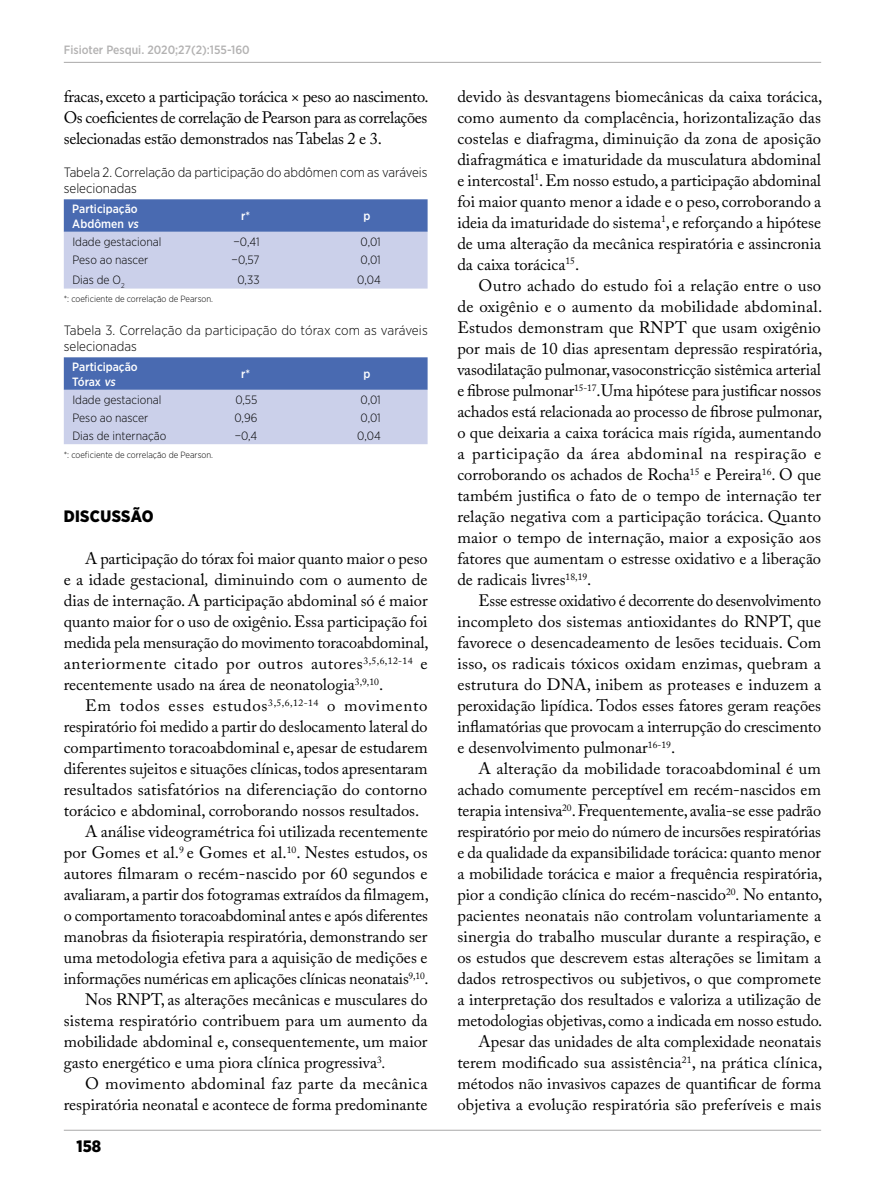
<style>
.page{position:relative;width:885px;height:1187px;background:#fff}
.page>*{position:absolute;margin:0;border:0;box-sizing:border-box;transform-origin:0 0}
.t1{font:16.5px/21px "Adobe Caslon Pro";color:#000;text-align:justify}
.t2{font:16.5px "Adobe Caslon Pro";letter-spacing:.045em;color:#000}
.t3{font:16.5px "Adobe Caslon Pro";letter-spacing:.02em;color:#000}
.t4{font:900 16.5px "Gotham Narrow";letter-spacing:.015em;color:#000}
.t5{font:300 13.5px/16.2px "Gotham Narrow";color:#000}
.t6{font:300 12px "Gotham Narrow";color:#000}
.t7{font:500 12px/14.4px "Gotham Narrow";color:#fff}
.t8{font:500 12px "Gotham Narrow";color:#b3b2b2}
.t9{font:300 9px "Gotham Narrow";color:#000}
.s1{font-style:italic}
</style>
<div class="page">
<hr style="left:64px;top:62px;width:757px;height:1px;background:#b3b2b2">
<hr style="left:64px;top:1129px;width:757px;height:1px;background:#b3b2b2">
<svg style="left:64px;top:199px;width:363px;height:89px;background:#9babd5"></svg>
<svg style="left:64px;top:357px;width:363px;height:87px;background:#9aaad4"></svg>
<p class="t8" style="left:64px;top:42px;width:187px">Fisioter Pesqui. 2020;27(2):155-160</p>
<p class="t1" style="left:64px;top:86px;width:366px">fracas, exceto a participação torácica × peso ao nascimento.<br>Os coeficientes de correlação de Pearson para as correlações selecionadas estão demonstrados nas Tabelas 2 e 3.</p>
<p class="t5" style="left:64px;top:164px;width:365px">Tabela 2. Correlação da participação do abdômen com as varáveis selecionadas</p>
<p class="t7" style="left:72px;top:201px;width:70px">Participação<br>Abdômen vs</p>
<p class="t7" style="left:241px;top:209px;width:11px">r*</p>
<p class="t7" style="left:363px;top:209px;width:8px">p</p>
<p class="t6" style="left:72px;top:234px;width:91px">Idade gestacional</p>
<p class="t6" style="left:233px;top:234px;width:28px">−0,41</p>
<p class="t6" style="left:360px;top:234px;width:22px">0,01</p>
<p class="t6" style="left:72px;top:253px;width:77px">Peso ao nascer</p>
<p class="t6" style="left:231px;top:253px;width:29px">−0,57</p>
<p class="t6" style="left:360px;top:253px;width:22px">0,01</p>
<p class="t6" style="left:72px;top:272px;width:54px">Dias de O<sub>2</sub></p>
<p class="t6" style="left:237px;top:272px;width:24px">0,33</p>
<p class="t6" style="left:357px;top:272px;width:25px">0,04</p>
<p class="t9" style="left:64px;top:293px;width:151px">*: coeficiente de correlação de Pearson.</p>
<p class="t5" style="left:64px;top:322px;width:365px">Tabela 3. Correlação da participação do tórax com as varáveis selecionadas</p>
<p class="t7" style="left:72px;top:359px;width:67px">Participação<br>Tórax vs</p>
<p class="t7" style="left:241px;top:367px;width:11px">r*</p>
<p class="t7" style="left:363px;top:367px;width:8px">p</p>
<p class="t6" style="left:72px;top:392px;width:91px">Idade gestacional</p>
<p class="t6" style="left:235px;top:392px;width:24px">0,55</p>
<p class="t6" style="left:360px;top:392px;width:22px">0,01</p>
<p class="t6" style="left:72px;top:410px;width:77px">Peso ao nascer</p>
<p class="t6" style="left:234px;top:410px;width:24px">0,96</p>
<p class="t6" style="left:360px;top:410px;width:22px">0,01</p>
<p class="t6" style="left:72px;top:428px;width:95px">Dias de internação</p>
<p class="t6" style="left:235px;top:428px;width:24px">−0,4</p>
<p class="t6" style="left:357px;top:428px;width:25px">0,04</p>
<p class="t9" style="left:64px;top:449px;width:151px">*: coeficiente de correlação de Pearson.</p>
<p class="t4" style="left:64px;top:505px;width:91px">DISCUSSÃO</p>
<p class="t1" style="left:64px;top:548px;width:366px;text-indent:21px">A participação do tórax foi maior quanto maior o peso e a idade gestacional<span class="s1">,</span> diminuindo com o aumento de dias de internação. A participação abdominal só é maior quanto maior for o uso de oxigênio. Essa participação foi medida pela mensuração do movimento toracoabdominal, anteriormente citado por outros autores<sup>3,5,6,12-14</sup> e recentemente usado na área de neonatologia<sup>3,9,10</sup>.</p>
<p class="t2" style="left:85px;top:695px;width:344px">Em todos esses estudos<sup>3,5,6,12-14</sup> o movimento</p>
<p class="t1" style="left:64px;top:716px;width:365px">respiratório foi medido a partir do deslocamento lateral do</p>
<p class="t1" style="left:64px;top:737px;width:365px">compartimento toracoabdominal e, apesar de estudarem</p>
<p class="t1" style="left:64px;top:758px;width:365px">diferentes sujeitos e situações clínicas, todos apresentaram</p>
<p class="t1" style="left:64px;top:779px;width:365px">resultados satisfatórios na diferenciação do contorno</p>
<p class="t1" style="left:64px;top:800px;width:357px">torácico e abdominal, corroborando nossos resultados.</p>
<p class="t1" style="left:85px;top:821px;width:344px">A análise videogramétrica foi utilizada recentemente</p>
<p class="t1" style="left:64px;top:842px;width:365px">por Gomes et al.<sup>9</sup> e Gomes et al.<sup>10</sup>. Nestes estudos, os</p>
<p class="t1" style="left:64px;top:863px;width:365px">autores filmaram o recém-nascido por 60 segundos e</p>
<p class="t1" style="left:64px;top:884px;width:366px">avaliaram, a partir dos fotogramas extraídos da filmagem,</p>
<p class="t1" style="left:64px;top:905px;width:365px">o comportamento toracoabdominal antes e após diferentes</p>
<p class="t1" style="left:64px;top:926px;width:365px">manobras da fisioterapia respiratória, demonstrando ser</p>
<p class="t1" style="left:64px;top:947px;width:365px">uma metodologia efetiva para a aquisição de medições e</p>
<p class="t1" style="left:64px;top:968px;width:366px">informações numéricas em aplicações clínicas neonatais<sup>9,10</sup>.</p>
<p class="t1" style="left:85px;top:989px;width:344px">Nos RNPT, as alterações mecânicas e musculares do</p>
<p class="t1" style="left:64px;top:1010px;width:365px">sistema respiratório contribuem para um aumento da</p>
<p class="t1" style="left:64px;top:1031px;width:365px">mobilidade abdominal e, consequentemente, um maior</p>
<p class="t1" style="left:64px;top:1052px;width:324px">gasto energético e uma piora clínica progressiva<sup>3</sup><span class="s1">.</span></p>
<p class="t3" style="left:85px;top:1073px;width:344px">O movimento abdominal faz parte da mecânica</p>
<p class="t1" style="left:64px;top:1094px;width:365px">respiratória neonatal e acontece de forma predominante</p>
<p class="t4" style="left:77px;top:1135px;width:26px">158</p>
<p class="t1" style="left:457px;top:86px;width:366px">devido às desvantagens biomecânicas da caixa torácica, como aumento da complacência, horizontalização das costelas e diafragma, diminuição da zona de aposição diafragmática e imaturidade da musculatura abdominal e intercostal<sup>1</sup>. Em nosso estudo, a participação abdominal foi maior quanto menor a idade e o peso, corroborando a ideia da imaturidade do sistema<sup>1</sup>, e reforçando a hipótese de uma alteração da mecânica respiratória e assincronia da caixa torácica<sup>15</sup>.</p>
<p class="t1" style="left:457px;top:275px;width:366px;text-indent:21px">Outro achado do estudo foi a relação entre o uso de oxigênio e o aumento da mobilidade abdominal.<br>Estudos demonstram que RNPT que usam oxigênio por mais de 10 dias apresentam depressão respiratória, vasodilatação pulmonar, vasoconstricção sistêmica arterial e fibrose pulmonar<sup>15-17</sup>.Uma hipótese para justificar nossos achados está relacionada ao processo de fibrose pulmonar, o que deixaria a caixa torácica mais rígida, aumentando a participação da área abdominal na respiração e corroborando os achados de Rocha<sup>15</sup> e Pereira<sup>16</sup>. O que também justifica o fato de o tempo de internação ter relação negativa com a participação torácica. Quanto maior o tempo de internação, maior a exposição aos fatores que aumentam o estresse oxidativo e a liberação de radicais livres<sup>18,19</sup>.</p>
<p class="t1" style="left:457px;top:590px;width:365px;text-indent:21px">Esse estresse oxidativo é decorrente do desenvolvimento incompleto dos sistemas antioxidantes do RNPT, que favorece o desencadeamento de lesões teciduais. Com isso, os radicais tóxicos oxidam enzimas, quebram a estrutura do DNA, inibem as proteases e induzem a peroxidação lipídica. Todos esses fatores geram reações inflamatórias que provocam a interrupção do crescimento e desenvolvimento pulmonar<sup>16-19</sup>.</p>
<p class="t1" style="left:457px;top:758px;width:366px;text-align:right">A alteração da mobilidade toracoabdominal é um achado comumente perceptível em recém-nascidos em terapia intensiva<sup>20</sup>. Frequentemente, avalia-se esse padrão respiratório por meio do número de incursões respiratórias e da qualidade da expansibilidade torácica: quanto menor a mobilidade torácica e maior a frequência respiratória, pior a condição clínica do recém-nascido<sup>20</sup><span class="s1">.</span> No entanto, pacientes neonatais não controlam voluntariamente a sinergia do trabalho muscular durante a respiração, e os estudos que descrevem estas alterações se limitam a dados retrospectivos ou subjetivos, o que compromete a interpretação dos resultados e valoriza a utilização de metodologias objetivas, como a indicada em nosso estudo.<br>Apesar das unidades de alta complexidade neonatais terem modificado sua assistência<sup>21</sup>, na prática clínica, métodos não invasivos capazes de quantificar de forma objetiva a evolução respiratória são preferíveis e mais</p>
</div>
